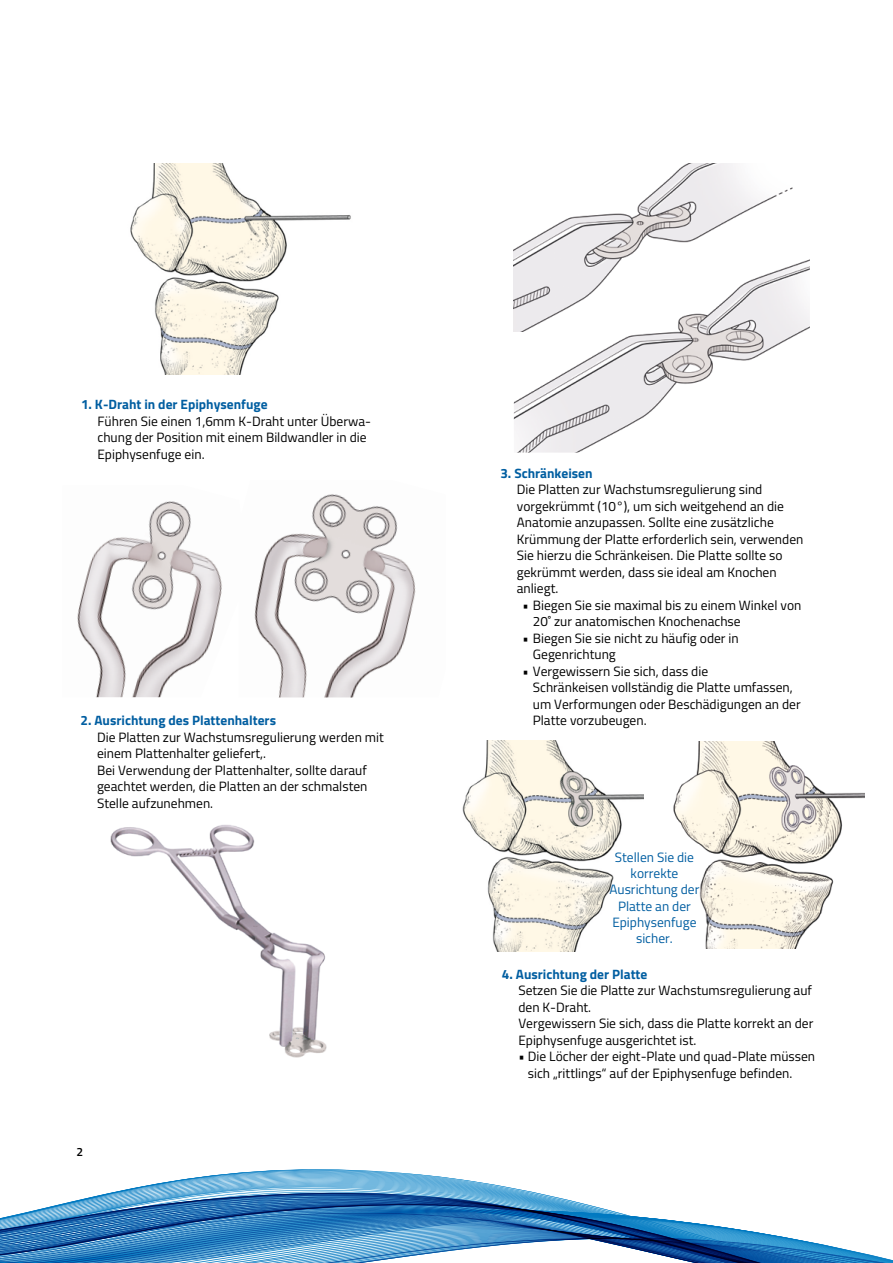
<style>
.page{position:relative;width:893px;height:1263px;background:#fff}
.page>*{position:absolute;margin:0;border:0;box-sizing:border-box;transform-origin:0 0}
.t1{font:13.5px/16.5px "Titillium";color:#000}
.t2{font:700 13.5px "Titillium";color:#005ea1}
.t3{font:13.5px/16.2px "Titillium";color:#005ea1;text-align:center}
.t4{font:600 12px "Titillium";color:#000}
</style>
<div class="page">
<img style="left:110px;top:825px;width:217px;height:233px">
<img style="left:130px;top:163px;width:221px;height:212px">
<img style="left:462px;top:740px;width:182px;height:211px">
<img style="left:254px;top:494px;width:162px;height:203px">
<img style="left:77px;top:501px;width:145px;height:196px">
<img style="left:513px;top:164px;width:280px;height:168px">
<img style="left:514px;top:249px;width:296px;height:204px">
<img style="left:673px;top:741px;width:191px;height:208px">
<svg style="left:0;top:1169px;width:893px;height:94px"></svg>
<p class="t2" style="left:81px;top:394px;width:188px">1. K-Draht in der Epiphysenfuge</p>
<p class="t1" style="left:97px;top:412px;width:275px">Führen Sie einen 1,6mm K-Draht unter Überwa&shy;chung der Position mit einem Bildwandler in die<br>Epiphysenfuge ein.</p>
<p class="t2" style="left:81px;top:710px;width:197px">2. Ausrichtung des Plattenhalters</p>
<p class="t1" style="left:97px;top:728px;width:288px">Die Platten zur Wachstumsregulierung werden mit einem Plattenhalter geliefert,.<br>Bei Verwendung der Plattenhalter, sollte darauf geachtet werden, die Platten an der schmalsten Stelle aufzunehmen.</p>
<p class="t4" style="left:77px;top:1143px;width:8px">2</p>
<p class="t2" style="left:500px;top:463px;width:94px">3. Schränkeisen</p>
<p class="t1" style="left:517px;top:481px;width:288px">Die Platten zur Wachstumsregulierung sind vorgekrümmt (10°), um sich weitgehend an die Anatomie anzupassen. Sollte eine zusätzliche Krümmung der Platte erforderlich sein, verwenden Sie hierzu die Schränkeisen. Die Platte sollte so gekrümmt werden, dass sie ideal am Knochen anliegt.</p>
<p class="t1" style="left:533px;top:596px;width:270px;text-indent:-11px">• Biegen Sie sie maximal bis zu einem Winkel von<br>20˚ zur anatomischen Knochenachse</p>
<p class="t1" style="left:533px;top:629px;width:207px;text-indent:-11px">• Biegen Sie sie nicht zu häufig oder in<br>Gegenrichtung</p>
<p class="t1" style="left:533px;top:662px;width:269px;text-indent:-11px">• Vergewissern Sie sich, dass die<br>Schränkeisen vollständig die Platte umfassen, um Verformungen oder Beschädigungen an der Platte vorzubeugen.</p>
<p class="t3" style="left:609px;top:848px;width:91px">Stellen Sie die korrekte<br>Ausrichtung der<br>Platte an der<br>Epiphysenfuge sicher.</p>
<p class="t2" style="left:502px;top:964px;width:147px">4. Ausrichtung der Platte</p>
<p class="t1" style="left:518px;top:981px;width:297px">Setzen Sie die Platte zur Wachstumsregulierung auf den K-Draht.<br>Vergewissern Sie sich, dass die Platte korrekt an der Epiphysenfuge ausgerichtet ist.</p>
<p class="t1" style="left:528px;top:1047px;width:289px;text-indent:-9px">• Die Löcher der eight-Plate und quad-Plate müssen sich „rittlings“ auf der Epiphysenfuge befinden.</p>
</div>
